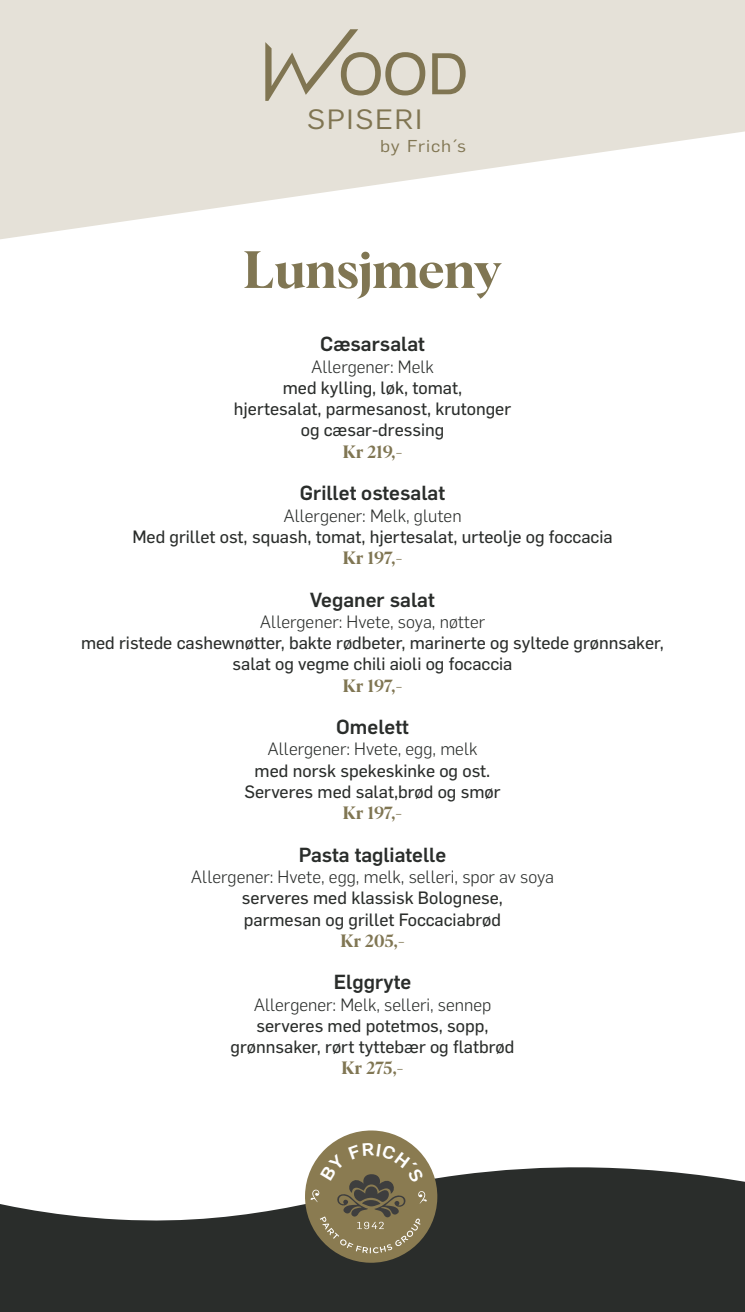
<style>
.page{position:relative;width:745px;height:1312px;background:#fff}
.page>*{position:absolute;margin:0;border:0;box-sizing:border-box;transform-origin:0 0}
.t1{font:51.25px "Albra Semi";letter-spacing:-.01em;color:#807653}
.t2{font:27.38px "Flama";letter-spacing:.055em;color:#807552;scale:1.1 1}
.t3{font:500 20px "Flama";color:#2a2d2b}
.t4{font:17.5px/21.2px "Flama Basic";color:#2a2d2b;text-align:center}
.t5{font:300 17.5px "Flama";color:#2a2d2b}
.t6{font:17.5px "Albra Semi";color:#807653}
.t7{font:16.88px "Flama";letter-spacing:.045em;color:#807552;scale:1.1 1}
</style>
<div class="page">
<svg style="left:0;top:0;width:744px;height:239px;fill:#e5e1d8"></svg>
<svg style="left:265px;top:29px;width:160px;height:72px;background:#cfc9bb"></svg>
<svg style="left:432px;top:53px;width:33px;height:41px"></svg>
<svg style="left:0;top:1167px;width:744px;height:144px;fill:#2a2d2b"></svg>
<svg style="left:304px;top:1130px;width:133px;height:132px;background:#8a7f62"></svg>
<h2 class="t2" style="left:307px;top:100px;width:106px">SPISERI</h2>
<p class="t7" style="left:380px;top:135px;width:79px">by Frich´s</p>
<h1 class="t1" style="left:243px;top:232px;width:259px">Lunsjmeny</h1>
<p class="t3" style="left:320px;top:330px;width:106px">Cæsarsalat</p>
<p class="t5" style="left:311px;top:354px;width:124px">Allergener: Melk</p>
<p class="t4" style="left:234px;top:376px;width:278px">med kylling, løk, tomat,<br>hjertesalat, parmesanost, krutonger og cæsar-dressing</p>
<p class="t6" style="left:342px;top:438px;width:61px">Kr 219,-</p>
<p class="t3" style="left:300px;top:478px;width:146px">Grillet ostesalat</p>
<p class="t5" style="left:283px;top:503px;width:180px">Allergener: Melk, gluten</p>
<p class="t4" style="left:132px;top:525px;width:481px">Med grillet ost, squash, tomat, hjertesalat, urteolje og foccacia</p>
<p class="t6" style="left:342px;top:545px;width:61px">Kr 197,-</p>
<p class="t3" style="left:310px;top:585px;width:126px">Veganer salat</p>
<p class="t5" style="left:260px;top:609px;width:226px">Allergener: Hvete, soya, nøtter</p>
<p class="t4" style="left:81px;top:631px;width:584px">med ristede cashewnøtter, bakte rødbeter, marinerte og syltede grønnsaker, salat og vegme chili aioli og focaccia</p>
<p class="t6" style="left:342px;top:672px;width:61px">Kr 197,-</p>
<p class="t3" style="left:336px;top:712px;width:74px">Omelett</p>
<p class="t5" style="left:267px;top:737px;width:211px">Allergener: Hvete, egg, melk</p>
<p class="t4" style="left:244px;top:758px;width:257px">med norsk spekeskinke og ost.<br>Serveres med salat,brød og smør</p>
<p class="t6" style="left:342px;top:800px;width:61px">Kr 197,-</p>
<p class="t3" style="left:298px;top:840px;width:149px">Pasta tagliatelle</p>
<p class="t5" style="left:191px;top:864px;width:364px">Allergener: Hvete, egg, melk, selleri, spor av soya</p>
<p class="t4" style="left:242px;top:886px;width:262px;text-align:left">serveres med klassisk Bolognese, parmesan og grillet Foccaciabrød</p>
<p class="t6" style="left:340px;top:927px;width:66px">Kr 205,-</p>
<p class="t3" style="left:333px;top:967px;width:79px">Elggryte</p>
<p class="t5" style="left:253px;top:992px;width:239px">Allergener: Melk, selleri, sennep</p>
<p class="t4" style="left:230px;top:1013px;width:285px">serveres med potetmos, sopp, grønnsaker, rørt tyttebær og flatbrød</p>
<p class="t6" style="left:341px;top:1055px;width:63px">Kr 275,-</p>
</div>
